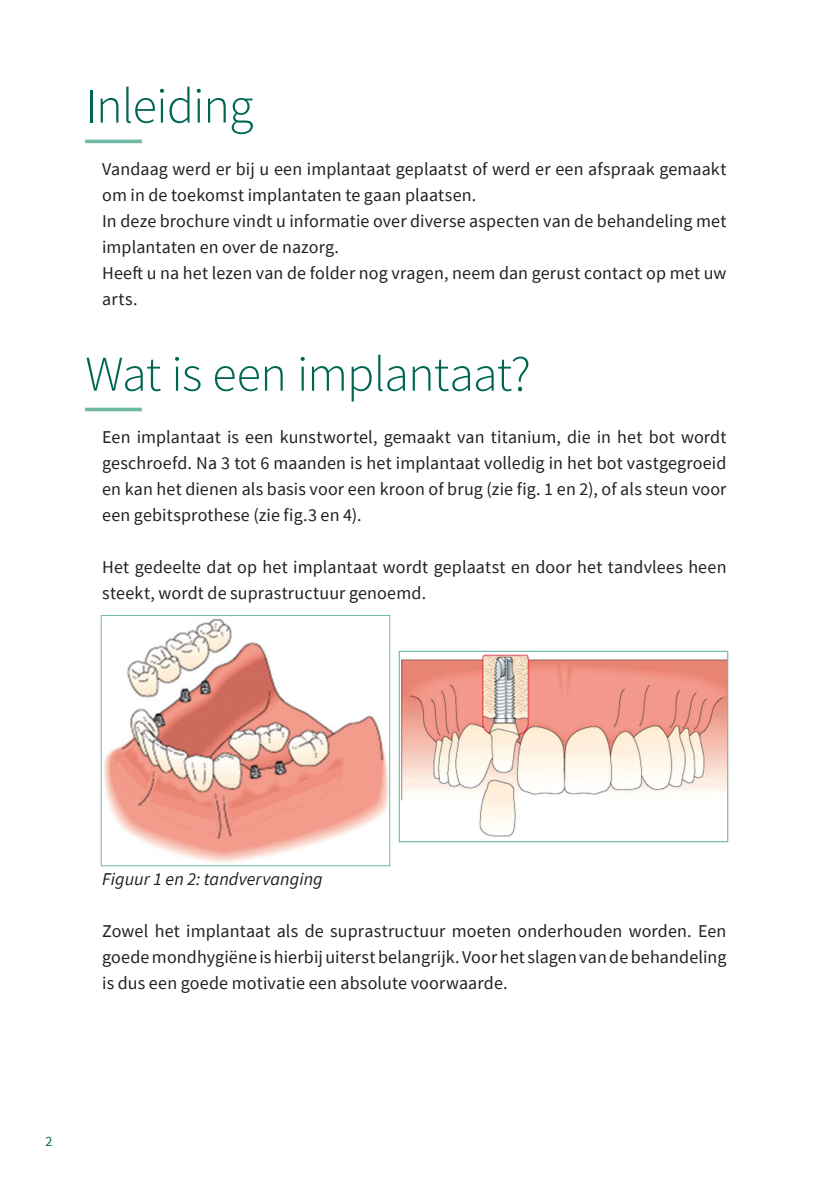
<style>
.page{position:relative;width:840px;height:1191px;background:#fff}
.page>*{position:absolute;margin:0;border:0;box-sizing:border-box;transform-origin:0 0}
.Titel_N1{font:300 50px "Source Sans Pro";letter-spacing:-.02em;color:#006654}
.Body{font:18px/26px "Source Sans Pro";letter-spacing:.01em;color:#231f20}
.Body-2{font:italic 18px "Source Sans Pro";letter-spacing:.005em;color:#231f20}
.t1{font:14px "Source Sans Pro";color:#006654}
</style>
<div class="page">
<hr style="left:85px;top:140px;width:57px;height:3px;background:#70b9a7">
<hr style="left:85px;top:408px;width:57px;height:3px;background:#70b9a7">
<img style="left:103px;top:618px;width:285px;height:245px">
<div style="left:101px;top:615px;width:289px;height:251px;border:1px solid #70b9a7"></div>
<img style="left:401px;top:654px;width:324px;height:183px">
<div style="left:398px;top:651px;width:329px;height:191px;border:1px solid #70b9a7"></div>
<p class="Titel_N1" style="left:85px;top:75px;width:170px">Inleiding</p>
<p class="Body" style="left:102px;top:155px;width:625px">Vandaag werd er bij u een implantaat geplaatst of werd er een afspraak gemaakt om in de toekomst implantaten te gaan plaatsen.</p>
<p class="Body" style="left:102px;top:207px;width:625px">In deze brochure vindt u informatie over diverse aspecten van de behandeling met implantaten en over de nazorg.</p>
<p class="Body" style="left:102px;top:259px;width:625px">Heeft u na het lezen van de folder nog vragen, neem dan gerust contact op met uw arts.</p>
<p class="Titel_N1" style="left:85px;top:343px;width:447px">Wat is een implantaat?</p>
<p class="Body" style="left:102px;top:423px;width:625px;text-align:justify">Een implantaat is een kunstwortel, gemaakt van titanium, die in het bot wordt geschroefd. Na 3 tot 6 maanden is het implantaat volledig in het bot vastgegroeid en kan het dienen als basis voor een kroon of brug (zie fig. 1 en 2), of als steun voor een gebitsprothese (zie fig.3 en 4).</p>
<p class="Body" style="left:102px;top:553px;width:625px">Het gedeelte dat op het implantaat wordt geplaatst en door het tandvlees heen steekt, wordt de suprastructuur genoemd.</p>
<p class="Body-2" style="left:102px;top:867px;width:222px">Figuur 1 en 2: tandvervanging</p>
<p class="Body" style="left:102px;top:917px;width:625px;text-align:justify">Zowel het implantaat als de suprastructuur moeten onderhouden worden. Een goede mondhygiëne is hierbij uiterst belangrijk. Voor het slagen van de behandeling is dus een goede motivatie een absolute voorwaarde.</p>
<p class="t1" style="left:45px;top:1132px;width:8px">2</p>
</div>
